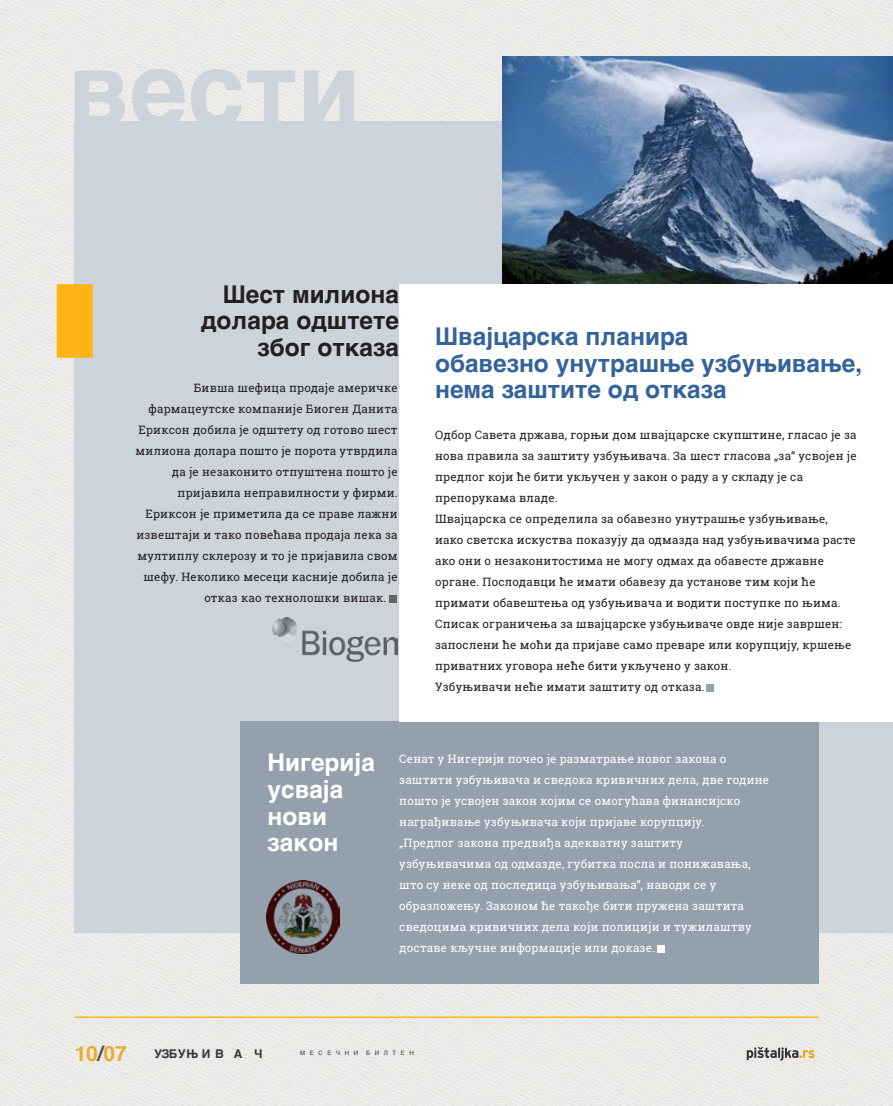
<style>
.page{position:relative;width:893px;height:1106px;background:#ebeae7}
.page>*{position:absolute;margin:0;border:0;box-sizing:border-box;transform-origin:0 0}
.t1{font:700 24.45px/26.5px "Helvetica";color:#34639b}
.t2{font:700 24.45px/26.5px "Helvetica";color:#231f20;text-align:right}
.t3{font:700 24.45px/26.5px "Helvetica";color:#fff}
.t4{font:700 21px "Helvetica";color:#fdb515}
.t5{font:700 12px "Helvetica";letter-spacing:-.01em;color:#231f20}
.t6{font:11.55px/21px "Roboto Slab";letter-spacing:.02em;color:#231f20}
.t7{font:11.55px/21px "Roboto Slab";letter-spacing:.02em;color:#fff}
.t8{font:6px "Helvetica";color:#231f20}
.s1{color:#414042}
</style>
<div class="page">
<svg style="left:747px;top:1047px;width:67px;height:13px"></svg>
<hr style="left:75px;top:1016px;width:744px;height:2px;background:#fdb515">
<div style="left:75px;top:121px;width:818px;height:811px;background:#cdd3da"></div>
<svg style="left:75px;top:71px;width:50px;height:50px;background:#d4d8dd"></svg>
<svg style="left:132px;top:69px;width:53px;height:52px;background:#d7dbde"></svg>
<svg style="left:191px;top:69px;width:104px;height:52px;background:#dcdfe0"></svg>
<svg style="left:304px;top:71px;width:50px;height:50px;background:#d4d8dd"></svg>
<div style="left:57px;top:284px;width:36px;height:74px;background:#fdb515"></div>
<div style="left:240px;top:721px;width:579px;height:262px;background:#94a1ad"></div>
<div style="left:657px;top:945px;width:8px;height:8px;background:#fff"></div>
<div style="left:389px;top:595px;width:8px;height:8px;background:#636466"></div>
<img style="left:266px;top:881px;width:73px;height:72px">
<img style="left:272px;top:618px;width:126px;height:43px">
<img style="left:502px;top:56px;width:391px;height:228px">
<div style="left:399px;top:284px;width:494px;height:437px;background:#fff"></div>
<div style="left:706px;top:683px;width:8px;height:8px;background:#94a1ad"></div>
<h1 class="t2" style="left:201px;top:281px;width:200px">Шест милиона долара одштете због отказа</h1>
<p class="t6" style="left:194px;top:377px;width:205px">Бивша шефица продаје америчке</p>
<p class="t6" style="left:149px;top:398px;width:250px">фармацеутске компаније Биоген Данита</p>
<p class="t6" style="left:138px;top:419px;width:261px">Ериксон добила је одштету од готово шест</p>
<p class="t6" style="left:136px;top:440px;width:263px">милиона долара пошто је порота утврдила</p>
<p class="t6" style="left:172px;top:461px;width:227px">да је незаконито отпуштена пошто је</p>
<p class="t6" style="left:178px;top:482px;width:221px">пријавила неправилности у фирми.</p>
<p class="t6" style="left:145px;top:503px;width:254px">Ериксон је приметила да се праве лажни</p>
<p class="t6" style="left:136px;top:524px;width:263px">извештаји и тако повећава продаја лека за</p>
<p class="t6" style="left:137px;top:545px;width:262px">мултиплу склерозу и то је пријавила свом</p>
<p class="t6" style="left:143px;top:566px;width:256px">шефу. Неколико месеци касније добила је</p>
<p class="t6" style="left:204px;top:587px;width:183px">отказ као технолошки вишак.</p>
<h1 class="t1" style="left:435px;top:324px;width:429px">Швајцарска планира<br>обавезно унутрашње узбуњивање, нема заштите од отказа</h1>
<p class="t6" style="left:435px;top:424px;width:423px">Одбор Савета држава, горњи дом швајцарске скупштине, гласао је за нова правила за заштиту узбуњивача. За шест гласова „за“ усвојен је предлог који ће бити укључен у закон о раду а у складу је са препорукама владе.<br>Швајцарска се определила за обавезно унутрашње узбуњивање, иако светска искуства показују да одмазда над узбуњивачима расте ако они о незаконитостима не могу одмах да обавесте државне органе. Послодавци ће имати обавезу да установе тим који ће примати обавештења од узбуњивача и водити поступке по њима.<br>Списак ограничења за швајцарске узбуњиваче овде није завршен: запослени ће моћи да пријаве само преваре или корупцију, кршење приватних уговора неће бити укључено у закон.<br>Узбуњивачи неће имати заштиту од отказа.</p>
<h1 class="t3" style="left:268px;top:750px;width:109px">Нигерија усваја нови закон</h1>
<p class="t7" style="left:399px;top:748px;width:371px">Сенат у Нигерији почео је разматрање новог закона о заштити узбуњивача и сведока кривичних дела, две године пошто је усвојен закон којим се омогућава финансијско награђивање узбуњивача који пријаве корупцију.<br>„Предлог закона предвиђа адекватну заштиту узбуњивачима од одмазде, губитка посла и понижавања, што су неке од последица узбуњивања“, наводи се у образложењу. Законом ће такође бити пружена заштита сведоцима кривичних дела који полицији и тужилаштву доставе кључне информације или доказе.</p>
<h2 class="t4" style="left:74px;top:1036px;width:54px">10<span class="s1">/</span>07</h2>
<p class="t5" style="left:154px;top:1044px;width:110px">УЗБУЊ И В А Ч</p>
<p class="t8" style="left:300px;top:1048px;width:59px">М Е С Е Ч Н И</p>
<p class="t8" style="left:366px;top:1048px;width:49px">Б И Л Т Е Н</p>
</div>
